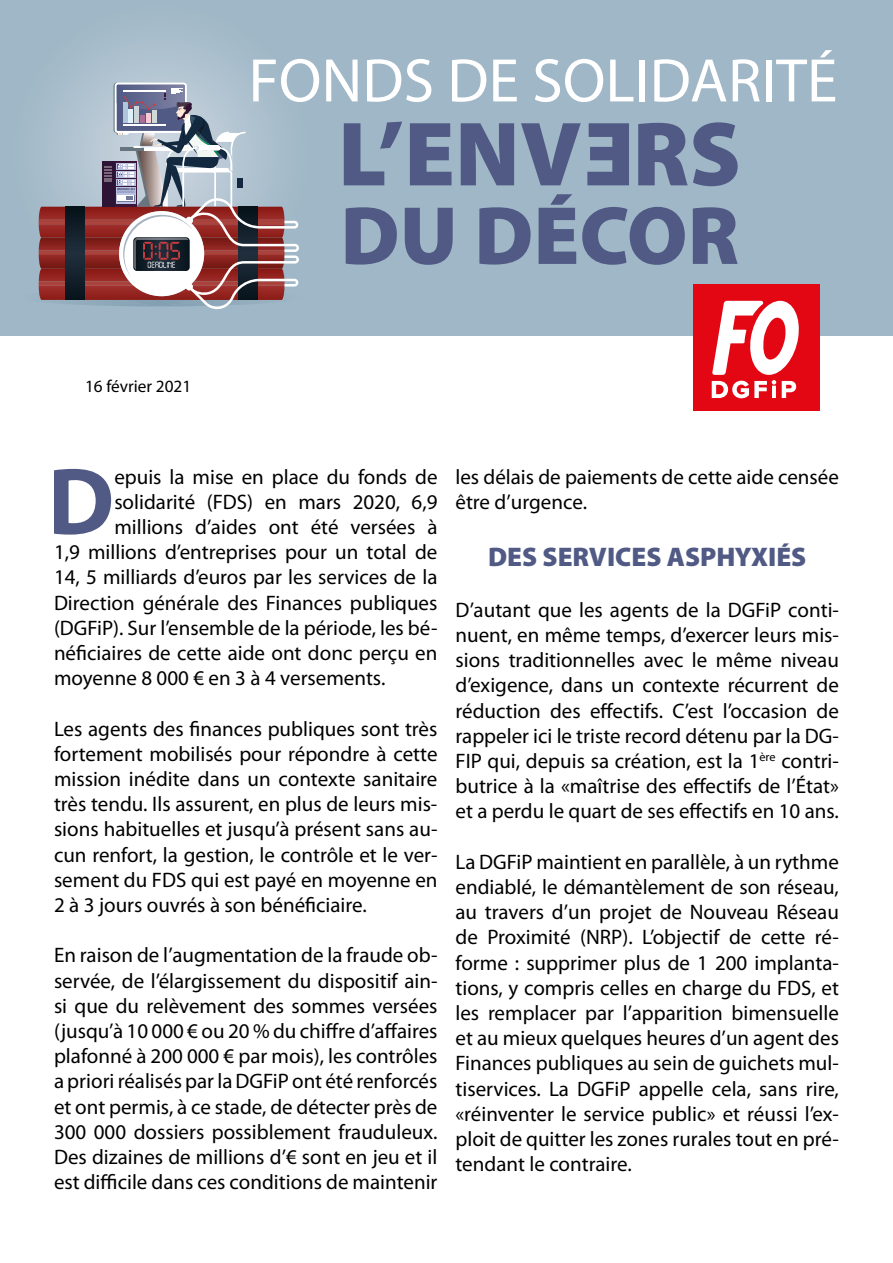
<style>
.page{position:relative;width:893px;height:1263px;background:#fff}
.page>*{position:absolute;margin:0;border:0;box-sizing:border-box;transform-origin:0 0}
.t1{font:700 95.85px "Myriad Pro";color:#505a84}
.t2{font:900 27px "Myriad Pro";color:#505a84}
.t3{font:21px/25.2px "Myriad Pro";color:#000;text-align:justify}
.t4{font:17.25px "Myriad Pro";color:#000}
</style>
<div class="page">
<div style="left:0;top:0;width:893px;height:336px;background:#a0b7c7"></div>
<svg style="left:103px;top:42px;width:198px;height:17px"></svg>
<svg style="left:38px;top:59px;width:281px;height:250px"></svg>
<svg style="left:326px;top:60px;width:32px;height:41px"></svg>
<svg style="left:367px;top:59px;width:64px;height:43px"></svg>
<svg style="left:452px;top:59px;width:34px;height:43px"></svg>
<svg style="left:493px;top:60px;width:24px;height:41px"></svg>
<svg style="left:535px;top:59px;width:68px;height:43px"></svg>
<svg style="left:610px;top:60px;width:23px;height:41px"></svg>
<div style="left:639px;top:60px;width:6px;height:41px;background:#fff"></div>
<svg style="left:654px;top:59px;width:72px;height:43px"></svg>
<svg style="left:733px;top:59px;width:27px;height:42px"></svg>
<div style="left:766px;top:60px;width:5px;height:41px;background:#fff"></div>
<svg style="left:776px;top:50px;width:59px;height:51px"></svg>
<svg style="left:346px;top:207px;width:51px;height:58px"></svg>
<svg style="left:405px;top:208px;width:48px;height:57px"></svg>
<svg style="left:479px;top:207px;width:52px;height:58px"></svg>
<svg style="left:539px;top:194px;width:37px;height:70px"></svg>
<svg style="left:582px;top:207px;width:103px;height:58px"></svg>
<svg style="left:693px;top:207px;width:45px;height:57px"></svg>
<svg style="left:344px;top:122px;width:58px;height:63px"></svg>
<svg style="left:410px;top:123px;width:41px;height:62px"></svg>
<svg style="left:461px;top:123px;width:53px;height:62px"></svg>
<svg style="left:521px;top:123px;width:60px;height:62px"></svg>
<svg style="left:587px;top:123px;width:42px;height:62px"></svg>
<svg style="left:638px;top:122px;width:100px;height:64px"></svg>
<div style="left:693px;top:284px;width:126px;height:126px;background:#e30613"></div>
<svg style="left:712px;top:301px;width:87px;height:97px"></svg>
<p class="t4" style="left:85px;top:376px;width:108px">16 février 2021</p>
<h1 class="t1" style="left:48px;top:439px;width:68px">D</h1>
<p class="t3" style="left:114px;top:463px;width:325px">epuis la mise en place du fonds de</p>
<p class="t3" style="left:114px;top:489px;width:325px">solidarité (FDS) en mars 2020, 6,9</p>
<p class="t3" style="left:114px;top:514px;width:325px">millions d’aides ont été versées à</p>
<p class="t3" style="left:54px;top:539px;width:385px">1,9 millions d’entreprises pour un total de</p>
<p class="t3" style="left:54px;top:564px;width:385px">14, 5 milliards d’euros par les services de la</p>
<p class="t3" style="left:54px;top:589px;width:385px">Direction générale des Finances publiques</p>
<p class="t3" style="left:54px;top:615px;width:385px">(DGFiP). Sur l’ensemble de la période, les bé-</p>
<p class="t3" style="left:54px;top:640px;width:385px">néficiaires de cette aide ont donc perçu en</p>
<p class="t3" style="left:54px;top:665px;width:333px">moyenne 8 000 € en 3 à 4 versements.</p>
<p class="t3" style="left:54px;top:715px;width:385px">Les agents des finances publiques sont très fortement mobilisés pour répondre à cette mission inédite dans un contexte sanitaire très tendu. Ils assurent, en plus de leurs mis&shy;sions habituelles et jusqu’à présent sans au&shy;cun renfort, la gestion, le contrôle et le ver&shy;sement du FDS qui est payé en moyenne en 2 à 3 jours ouvrés à son bénéficiaire.</p>
<p class="t3" style="left:54px;top:942px;width:385px">En raison de l’augmentation de la fraude ob&shy;servée, de l’élargissement du dispositif ain&shy;si que du relèvement des sommes versées (jusqu’à 10 000 € ou 20 % du chiffre d’affaires plafonné à 200 000 € par mois), les contrôles a priori réalisés par la DGFiP ont été renforcés et ont permis, à ce stade, de détecter près de 300 000 dossiers possiblement frauduleux.<br>Des dizaines de millions d’€ sont en jeu et il est difficile dans ces conditions de maintenir</p>
<p class="t3" style="left:455px;top:463px;width:385px">les délais de paiements de cette aide censée être d’urgence.</p>
<p class="t2" style="left:488px;top:542px;width:320px">DES SERVICES ASPHYXIÉS</p>
<p class="t3" style="left:455px;top:597px;width:385px">D’autant que les agents de la DGFiP conti&shy;nuent, en même temps, d’exercer leurs mis&shy;sions traditionnelles avec le même niveau d’exigence, dans un contexte récurrent de réduction des effectifs. C’est l’occasion de rappeler ici le triste record détenu par la DG-FIP qui, depuis sa création, est la 1<sup>ère</sup> contri&shy;butrice à la «maîtrise des effectifs de l’État» et a perdu le quart de ses effectifs en 10 ans.</p>
<p class="t3" style="left:455px;top:849px;width:385px">La DGFiP maintient en parallèle, à un rythme endiablé, le démantèlement de son réseau, au travers d’un projet de Nouveau Réseau de Proximité (NRP). L’objectif de cette ré&shy;forme : supprimer plus de 1 200 implanta&shy;tions, y compris celles en charge du FDS, et les remplacer par l’apparition bimensuelle et au mieux quelques heures d’un agent des Finances publiques au sein de guichets mul&shy;tiservices. La DGFiP appelle cela, sans rire, «réinventer le service public» et réussi l’ex&shy;ploit de quitter les zones rurales tout en pré&shy;tendant le contraire.</p>
</div>
